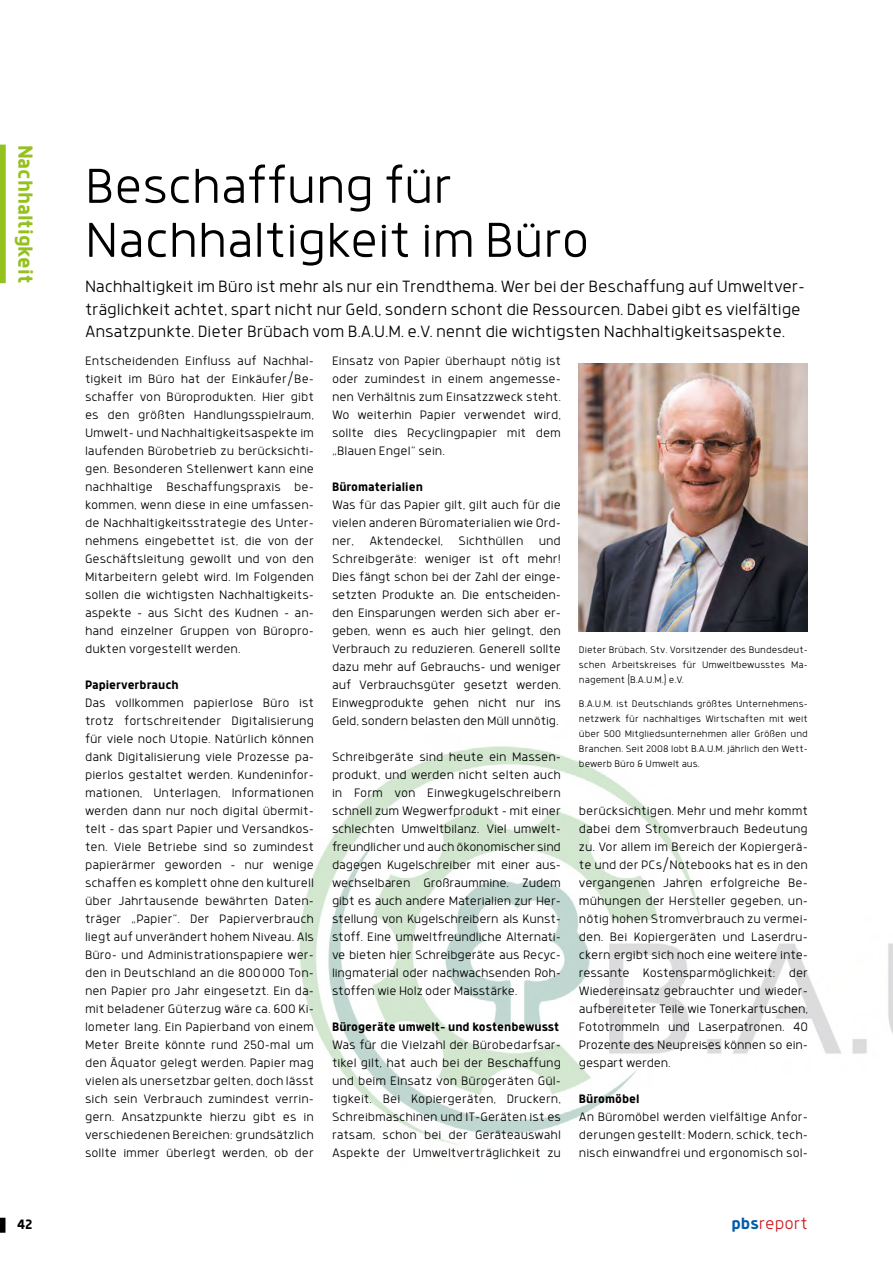
<style>
.page{position:relative;width:893px;height:1263px;background:#fff}
.page>*{position:absolute;margin:0;border:0;box-sizing:border-box;transform-origin:0 0}
.HL_2019{font:300 54px/54px "Anteb Alt";letter-spacing:-.01em;color:#000}
.t1{font:700 22.5px "Anteb Alt";color:#95c11f}
.SL_2019{font:300 18px/22.5px "Anteb Alt";letter-spacing:-.01em;color:#000}
.t2{font:300 18px "Anteb Alt";color:#cd1719}
.t3{font:700 15px "Anteb Alt";color:#000}
.GT_2019{font:300 13.5px/18px "Anteb Alt";color:#000;text-align:justify}
.Zwischenüberschrift{font:700 13.5px "Anteb Alt";color:#000}
.BU_2019{font:300 10.5px/15px "Anteb Alt";color:#000;text-align:justify}
.s1{font-weight:700;color:#005da9}
</style>
<div class="page">
<div style="left:0;top:1218px;width:5px;height:15px;background:#000"></div>
<div style="left:0;top:145px;width:6px;height:138px;background:#95c11f"></div>
<img style="left:299px;top:746px;width:594px;height:399px">
<img style="left:579px;top:363px;width:229px;height:268px">
<h2 class="t1" style="left:39px;top:145px;width:140px;rotate:90deg">Nachhaltigkeit</h2>
<p class="HL_2019" style="left:85px;top:158px;width:506px">Beschaffung für<br>Nachhaltigkeit im Büro</p>
<p class="SL_2019" style="left:85px;top:275px;width:721px">Nachhaltigkeit im Büro ist mehr als nur ein Trendthema. Wer bei der Beschaffung auf Umweltver&shy;träglichkeit achtet, spart nicht nur Geld, sondern schont die Ressourcen. Dabei gibt es vielfältige<br>Ansatzpunkte. Dieter Brübach vom B.A.U.M. e.V. nennt die wichtigsten Nachhaltigkeitsaspekte.</p>
<p class="GT_2019" style="left:85px;top:351px;width:230px">Entscheidenden Einfluss auf Nachhal&shy;tigkeit im Büro hat der Einkäufer/Be&shy;schaffer von Büroprodukten. Hier gibt es den größten Handlungsspielraum, Umwelt- und Nachhaltigkeitsaspekte im laufenden Bürobetrieb zu berücksichti&shy;gen. Besonderen Stellenwert kann eine nachhaltige Beschaffungspraxis be&shy;kommen, wenn diese in eine umfassen&shy;de Nachhaltigkeitsstrategie des Unter&shy;nehmens eingebettet ist, die von der Geschäftsleitung gewollt und von den Mitarbeitern gelebt wird. Im Folgenden sollen die wichtigsten Nachhaltigkeits&shy;aspekte - aus Sicht des Kudnen - an&shy;hand einzelner Gruppen von Büropro&shy;dukten vorgestellt werden.</p>
<p class="Zwischenüberschrift" style="left:85px;top:676px;width:95px">Papierverbrauch</p>
<p class="GT_2019" style="left:85px;top:693px;width:230px">Das vollkommen papierlose Büro ist trotz fortschreitender Digitalisierung für viele noch Utopie. Natürlich können dank Digitalisierung viele Prozesse pa&shy;pierlos gestaltet werden. Kundeninfor&shy;mationen, Unterlagen, Informationen werden dann nur noch digital übermit&shy;telt – das spart Papier und Versandkos&shy;ten. Viele Betriebe sind so zumindest papierärmer geworden – nur wenige schaffen es komplett ohne den kulturell über Jahrtausende bewährten Daten&shy;träger „Papier“. Der Papierverbrauch liegt auf unverändert hohem Niveau. Als Büro- und Administrationspapiere wer&shy;den in Deutschland an die 800000 Ton&shy;nen Papier pro Jahr eingesetzt. Ein da&shy;mit beladener Güterzug wäre ca. 600 Ki&shy;lometer lang. Ein Papierband von einem Meter Breite könnte rund 250-mal um den Äquator gelegt werden. Papier mag vielen als unersetzbar gelten, doch lässt sich sein Verbrauch zumindest verrin&shy;gern. Ansatzpunkte hierzu gibt es in verschiedenen Bereichen: grundsätzlich sollte immer überlegt werden, ob der</p>
<p class="GT_2019" style="left:332px;top:351px;width:230px">Einsatz von Papier überhaupt nötig ist oder zumindest in einem angemesse&shy;nen Verhältnis zum Einsatzzweck steht.<br>Wo weiterhin Papier verwendet wird, sollte dies Recyclingpapier mit dem „Blauen Engel“ sein.</p>
<p class="Zwischenüberschrift" style="left:332px;top:478px;width:92px">Büromaterialien</p>
<p class="GT_2019" style="left:332px;top:495px;width:230px">Was für das Papier gilt, gilt auch für die vielen anderen Büromaterialien wie Ord&shy;ner, Aktendeckel, Sichthüllen und Schreibgeräte: weniger ist oft mehr!<br>Dies fängt schon bei der Zahl der einge&shy;setzten Produkte an. Die entscheiden&shy;den Einsparungen werden sich aber er&shy;geben, wenn es auch hier gelingt, den Verbrauch zu reduzieren. Generell sollte dazu mehr auf Gebrauchs- und weniger auf Verbrauchsgüter gesetzt werden.<br>Einwegprodukte gehen nicht nur ins Geld, sondern belasten den Müll unnötig.</p>
<p class="GT_2019" style="left:332px;top:747px;width:230px">Schreibgeräte sind heute ein Massen&shy;produkt, und werden nicht selten auch in Form von Einwegkugelschreibern schnell zum Wegwerfprodukt – mit einer schlechten Umweltbilanz. Viel umwelt&shy;freundlicher und auch ökonomischer sind dagegen Kugelschreiber mit einer aus&shy;wechselbaren Großraummine. Zudem gibt es auch andere Materialien zur Her&shy;stellung von Kugelschreibern als Kunst&shy;stoff. Eine umweltfreundliche Alternati&shy;ve bieten hier Schreibgeräte aus Recyc&shy;lingmaterial oder nachwachsenden Roh&shy;stoffen wie Holz oder Maisstärke.</p>
<p class="Zwischenüberschrift" style="left:332px;top:1018px;width:229px">Bürogeräte umwelt- und kostenbewusst</p>
<p class="GT_2019" style="left:332px;top:1035px;width:230px">Was für die Vielzahl der Bürobedarfsar&shy;tikel gilt, hat auch bei der Beschaffung und beim Einsatz von Bürogeräten Gül&shy;tigkeit. Bei Kopiergeräten, Druckern, Schreibmaschinen und IT-Geräten ist es ratsam, schon bei der Geräteauswahl Aspekte der Umweltverträglichkeit zu</p>
<p class="BU_2019" style="left:579px;top:642px;width:230px">Dieter Brübach, Stv. Vorsitzender des Bundesdeut&shy;schen Arbeitskreises für Umweltbewusstes Ma&shy;nagement (B.A.U.M.) e.V.</p>
<p class="BU_2019" style="left:579px;top:696px;width:230px">B.A.U.M. ist Deutschlands größtes Unternehmens&shy;netzwerk für nachhaltiges Wirtschaften mit weit über 500 Mitgliedsunternehmen aller Größen und Branchen. Seit 2008 lobt B.A.U.M. jährlich den Wett&shy;bewerb Büro &amp; Umwelt aus.</p>
<p class="GT_2019" style="left:579px;top:801px;width:230px">berücksichtigen. Mehr und mehr kommt dabei dem Stromverbrauch Bedeutung zu. Vor allem im Bereich der Kopiergerä&shy;te und der PCs/Notebooks hat es in den vergangenen Jahren erfolgreiche Be&shy;mühungen der Hersteller gegeben, un&shy;nötig hohen Stromverbrauch zu vermei&shy;den. Bei Kopiergeräten und Laserdru&shy;ckern ergibt sich noch eine weitere inte&shy;ressante Kostensparmöglichkeit: der Wiedereinsatz gebrauchter und wieder&shy;aufbereiteter Teile wie Tonerkartuschen, Fototrommeln und Laserpatronen. 40<br>Prozente des Neupreises können so ein&shy;gespart werden.</p>
<p class="Zwischenüberschrift" style="left:579px;top:1090px;width:62px">Büromöbel</p>
<p class="GT_2019" style="left:579px;top:1107px;width:230px">An Büromöbel werden vielfältige Anfor&shy;derungen gestellt: Modern, schick, tech&shy;nisch einwandfrei und ergonomisch sol-</p>
<p class="t3" style="left:17px;top:1215px;width:17px">42</p>
<h3 class="t2" style="left:731px;top:1213px;width:78px"><span class="s1">pbs</span>report</h3>
</div>
